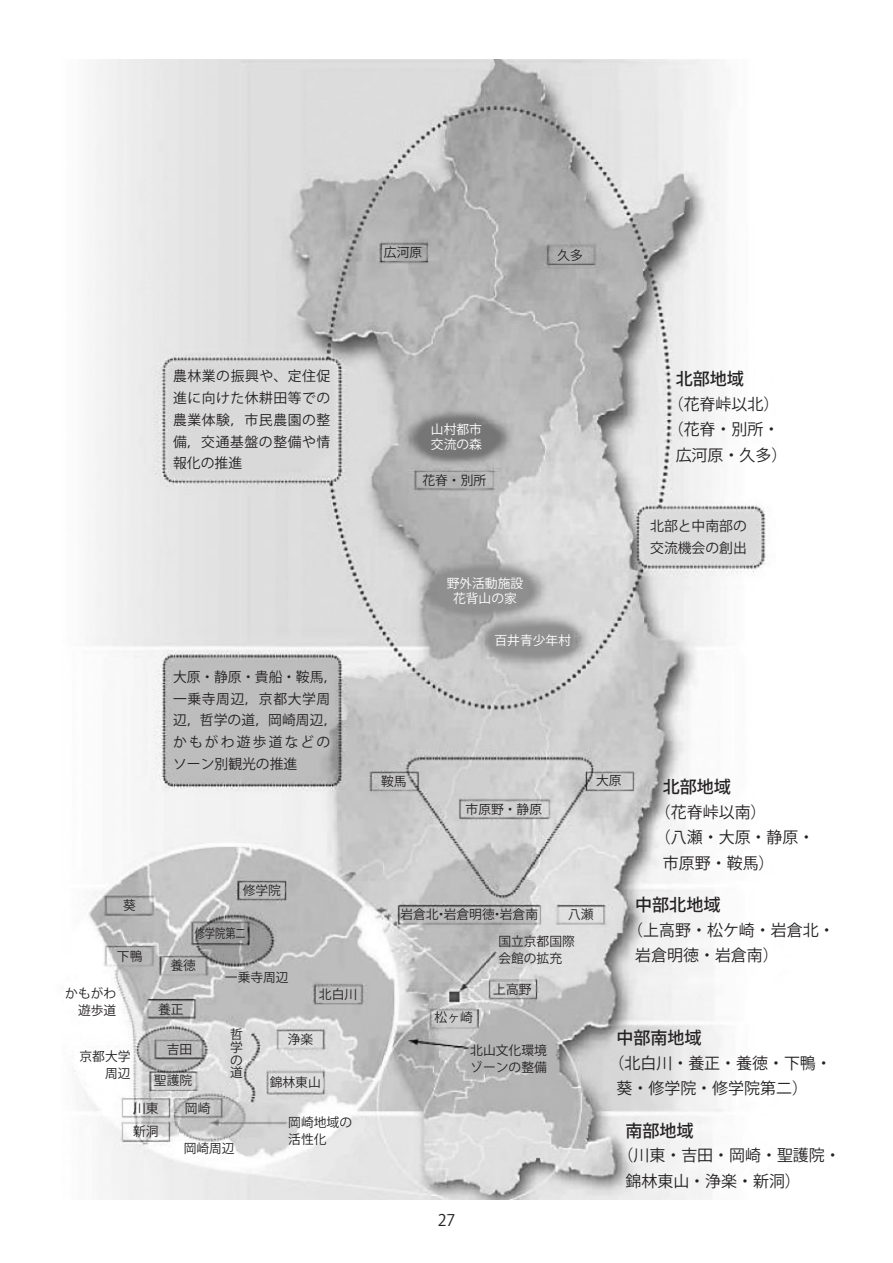
<style>
.page{position:relative;width:893px;height:1263px;background:#fff}
.page>*{position:absolute;margin:0;border:0;box-sizing:border-box;transform-origin:0 0}
.t1{font:500 16.95px "Koz Go Pro";color:#242121}
.t2{font:15.9px/25.5px "Koz Go Pro";color:#242121}
.t3{font:13.8px/21.8px "Koz Go Pro";color:#242121}
.t4{font:13.8px/21.8px "Koz Go Pro";letter-spacing:.04em;color:#242121;text-align:justify}
.t5{font:12.75px/17px "Koz Go Pro";color:#242121}
.t6{font:12.75px/14.9px "Koz Go Pro";color:#fff}
.t7{font:12.75px "Koz Go Pro";color:#242121;scale:.8 1}
</style>
<div class="page">
<img style="left:72px;top:60px;width:694px;height:1139px">
<p class="t4" style="left:173px;top:366px;width:159px">農林業の振興や、定住促進に向けた休耕田等での農業体験，市民農園の整備，交通基盤の整備や情報化の推進</p>
<p class="t3" style="left:173px;top:666px;width:166px">大原・静原・貴船・鞍馬，一乗寺周辺，京都大学周辺，哲学の道，岡崎周辺，かもがわ遊歩道などのソーン別観光の推進</p>
<p class="t5" style="left:384px;top:245px;width:40px">広河原</p>
<p class="t5" style="left:557px;top:247px;width:27px">久多</p>
<p class="t6" style="left:431px;top:422px;width:53px">山村都市交流の森</p>
<p class="t5" style="left:422px;top:473px;width:65px">花脊・別所</p>
<p class="t6" style="left:447px;top:576px;width:78px;text-align:center">野外活動施設花背山の家</p>
<p class="t6" style="left:495px;top:633px;width:78px">百井青少年村</p>
<h1 class="t1" style="left:676px;top:368px;width:70px">北部地域</h1>
<p class="t2" style="left:668px;top:391px;width:121px;text-align:center">（花脊峠以北）（花脊・別所・広河原・久多）</p>
<p class="t3" style="left:650px;top:516px;width:98px">北部と中南部の交流機会の創出</p>
<p class="t5" style="left:381px;top:773px;width:27px">鞍馬</p>
<p class="t5" style="left:466px;top:801px;width:78px">市原野・静原</p>
<p class="t5" style="left:596px;top:772px;width:27px">大原</p>
<h1 class="t1" style="left:663px;top:776px;width:70px">北部地域</h1>
<p class="t2" style="left:655px;top:799px;width:113px">（花脊峠以南）</p>
<p class="t2" style="left:655px;top:825px;width:161px">（八瀬・大原・静原・</p>
<p class="t2" style="left:663px;top:851px;width:113px">市原野・鞍馬）</p>
<p class="t5" style="left:243px;top:882px;width:40px">修学院</p>
<p class="t7" style="left:195px;top:925px;width:65px">修学院第二</p>
<p class="t5" style="left:123px;top:897px;width:14px">葵</p>
<p class="t5" style="left:117px;top:948px;width:27px">下鴨</p>
<p class="t5" style="left:400px;top:906px;width:139px">岩倉北・岩倉明徳・岩倉南</p>
<p class="t5" style="left:568px;top:906px;width:27px">八瀬</p>
<p class="t5" style="left:498px;top:933px;width:78px">国立京都国際会館の拡充</p>
<p class="t5" style="left:171px;top:957px;width:27px">養徳</p>
<p class="t5" style="left:158px;top:1001px;width:27px">養正</p>
<p class="t5" style="left:167px;top:1041px;width:27px">吉田</p>
<p class="t5" style="left:225px;top:970px;width:65px">一乗寺周辺</p>
<p class="t5" style="left:493px;top:981px;width:40px">上高野</p>
<p class="t5" style="left:65px;top:985px;width:53px;text-align:right">かもがわ遊歩道</p>
<p class="t5" style="left:80px;top:1048px;width:53px;text-align:right">京都大学周辺</p>
<p class="t5" style="left:470px;top:1042px;width:78px">北山文化環境ゾーンの整備</p>
<p class="t5" style="left:319px;top:986px;width:40px">北白川</p>
<p class="t5" style="left:435px;top:1010px;width:40px">松ヶ崎</p>
<p class="t5" style="left:230px;top:1028px;width:14px;line-height:12.8px;text-align:justify">哲学の道</p>
<p class="t5" style="left:288px;top:1031px;width:27px">浄楽</p>
<p class="t5" style="left:154px;top:1072px;width:40px">聖護院</p>
<p class="t5" style="left:270px;top:1074px;width:53px">錦林東山</p>
<p class="t5" style="left:133px;top:1096px;width:27px;line-height:23.4px">川東新洞</p>
<p class="t5" style="left:185px;top:1100px;width:27px">岡崎</p>
<p class="t5" style="left:184px;top:1140px;width:53px">岡崎周辺</p>
<p class="t5" style="left:288px;top:1114px;width:65px">岡崎地域の活性化</p>
<p class="t2" style="left:438px;top:1208px;width:19px">27</p>
<h1 class="t1" style="left:635px;top:894px;width:87px">中部北地域</h1>
<p class="t2" style="left:635px;top:918px;width:201px;text-indent:-8px">（上高野・松ケ崎・岩倉北・岩倉明徳・岩倉南）</p>
<h1 class="t1" style="left:617px;top:1027px;width:87px">中部南地域</h1>
<p class="t2" style="left:617px;top:1050px;width:217px;text-indent:-8px">（北白川・養正・養徳・下鴨・葵・修学院・修学院第二）</p>
<h1 class="t1" style="left:625px;top:1120px;width:70px">南部地域</h1>
<p class="t2" style="left:625px;top:1143px;width:217px;text-indent:-8px">（川東・吉田・岡崎・聖護院・錦林東山・浄楽・新洞）</p>
</div>
